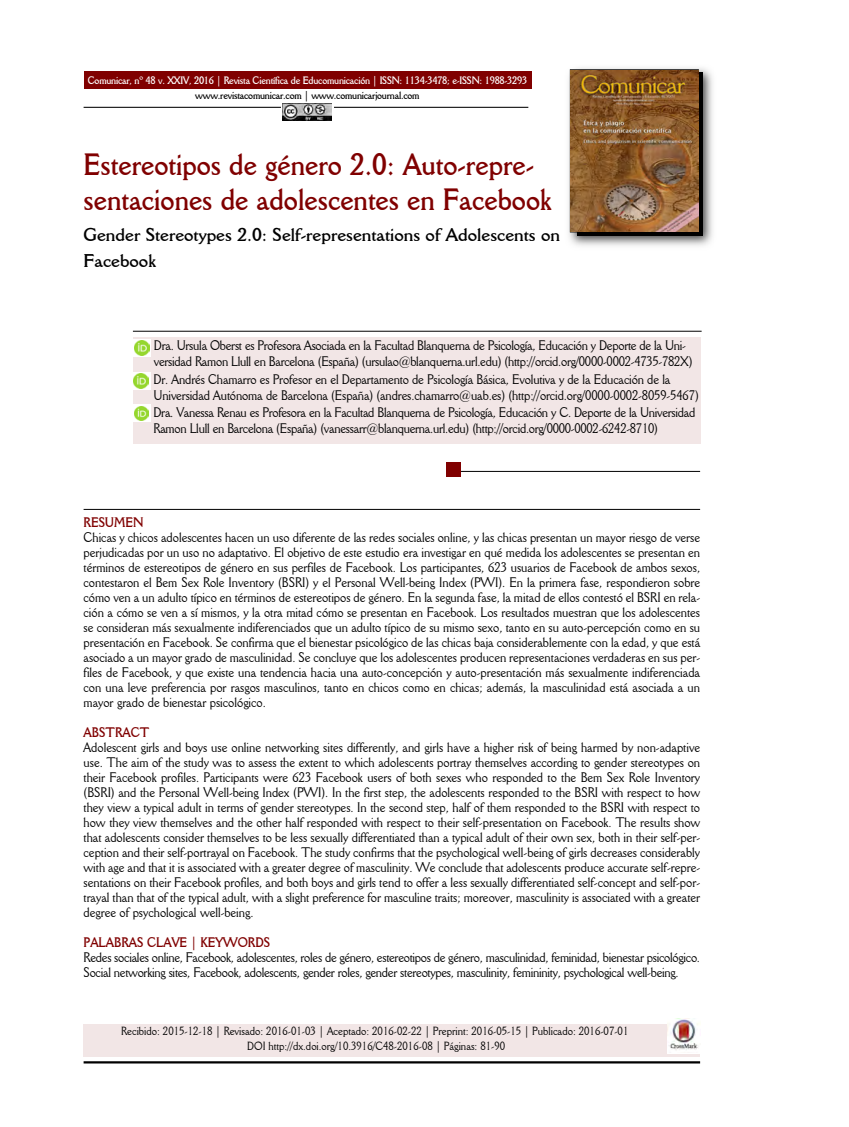
<style>
.page{position:relative;width:849px;height:1127px;background:#fff}
.page>*{position:absolute;margin:0;border:0;box-sizing:border-box;transform-origin:0 0}
.t1{font:700 30px/34.5px "Della Robbia BT";color:#800000;scale:.9 1}
.t2{font:700 18px/26px "Della Robbia BT";color:#000}
.t3{font:13.5px/15px "Della Robbia BT";letter-spacing:-.02em;color:#000;scale:.9 1}
.t4{font:700 13.5px "Della Robbia BT";color:#800000;scale:.9 1}
.t5{font:11.55px/15px "Della Robbia BT";color:#000;text-align:center;scale:.9 1}
.t6{font:700 10.5px "Della Robbia BT";letter-spacing:-.02em;color:#fff;scale:.9 1}
.t7{font:700 10.5px "Della Robbia BT";letter-spacing:-.02em;color:#000;scale:.9 1}
</style>
<div class="page">
<svg style="left:83px;top:106px;width:446px;height:2px"></svg>
<div style="left:84px;top:71px;width:448px;height:17px;background:#800000"></div>
<div style="left:133px;top:337px;width:567px;height:107px;background:#f2e6e6"></div>
<div style="left:84px;top:1024px;width:616px;height:33px;background:#f2e6e6"></div>
<img style="left:568px;top:68px;width:145px;height:178px">
<img style="left:577px;top:73px;width:125px;height:163px">
<img style="left:571px;top:70px;width:127px;height:162px">
<svg style="left:132px;top:330px;width:570px;height:2px"></svg>
<svg style="left:83px;top:508px;width:618px;height:2px"></svg>
<svg style="left:461px;top:470px;width:240px;height:2px"></svg>
<div style="left:668px;top:1018px;width:32px;height:35px;background:#fff"></div>
<img style="left:668px;top:1018px;width:32px;height:32px">
<hr style="left:84px;top:1061px;width:616px;height:2px;background:#000">
<div style="left:446px;top:463px;width:15px;height:14px;background:#800000"></div>
<svg style="left:133px;top:339px;width:18px;height:17px"></svg>
<img style="left:134px;top:340px;width:15px;height:15px">
<div style="left:281px;top:103px;width:53px;height:18px;background:#fff"></div>
<img style="left:282px;top:103px;width:50px;height:18px">
<svg style="left:133px;top:372px;width:17px;height:17px"></svg>
<img style="left:134px;top:373px;width:15px;height:15px">
<div style="left:133px;top:404px;width:18px;height:18px;background:#fff"></div>
<img style="left:134px;top:406px;width:15px;height:15px">
<p class="t6" style="left:88px;top:74px;width:490px">Comunicar, nº 48 v. XXIV, 2016 | Revista Científica de Educomunicación | ISSN: 1134-3478; e-ISSN: 1988-3293</p>
<p class="t7" style="left:195px;top:88px;width:251px">www.revistacomunicar.com | www.comunicarjournal.com</p>
<h1 class="t1" style="left:84px;top:147px;width:522px">Estereotipos de género 2.0: Auto-repre&shy;sentaciones de adolescentes en Facebook</h1>
<h2 class="t2" style="left:84px;top:222px;width:478px">Gender Stereotypes 2.0: Self-representations of Adolescents on<br>Facebook</h2>
<p class="t3" style="left:154px;top:337px;width:600px;line-height:15.8px">Dra. Ursula Oberst es Profesora Asociada en la Facultad Blanquerna de Psicología, Educación y Deporte de la Uni - versidad Ramon Llull en Barcelona (España) (ursulao@blanquerna.url.edu) (http://orcid.org/0000-0002-4735-782X)</p>
<p class="t3" style="left:153px;top:371px;width:607px;line-height:15.8px">Dr. Andrés Chamarro es Profesor en el Departamento de Psicología Básica, Evolutiva y de la Educación de la<br>Universidad Autónoma de Barcelona (España) (andres.chamarro@uab.es) (http://orcid.org/0000-0002-8059-5467)</p>
<p class="t3" style="left:154px;top:405px;width:604px;line-height:15.8px">Dra. Vanessa Renau es Profesora en la Facultad Blanquerna de Psicología, Educación y C. Deporte de la Uni versidad<br>Ramon Llull en Barcelona (España) (vanessarr@blanquerna.url.edu) (http://orcid.org/0000-0002-6242-8710)</p>
<p class="t4" style="left:84px;top:514px;width:68px">RESUMEN</p>
<p class="t3" style="left:84px;top:530px;width:687px;text-align:justify">Chicas y chicos adolescentes hacen un uso diferente de las redes sociales online, y las chicas presentan un mayor riesgo de verse perjudicadas por un uso no adaptativo. El objetivo de este estudio era investigar en qué medida los adolescentes se presentan en términos de estereotipos de género en sus perfiles de Facebook. Los participantes, 623 usuarios de Facebook de ambos sexos, contestaron el Bem Sex Role Inventory (BSRI) y el Personal Well-being Index (PWI). En la primera fase, respondieron sobre cómo ven a un adulto típico en términos de estereotipos de género. En la segunda fase, la mitad de ellos contestó el BSRI en rela&shy;ción a cómo se ven a sí mismos, y la otra mitad cómo se presentan en Facebook. Los resultados muestran que los adolescentes se consideran más sexualmente indiferenciados que un adulto típico de su mismo sexo, tanto en su auto-percepción como en su presentación en Facebook. Se confirma que el bienestar psicológico de las chicas baja considerablemente con la edad, y que está asociado a un mayor grado de masculinidad. Se concluye que los adolescentes producen representaciones verdaderas en sus per&shy;files de Facebook, y que existe una tendencia hacia una auto-concepción y auto-presentación más sexualmente indiferenciada con una leve preferencia por rasgos masculinos, tanto en chicos como en chicas; además, la masculinidad está asociada a un mayor grado de bienestar psicológico.</p>
<p class="t4" style="left:84px;top:724px;width:75px">ABSTRACT</p>
<p class="t3" style="left:84px;top:740px;width:687px;text-align:justify">Adolescent girls and boys use online networking sites differently, and girls have a higher risk of being harmed by non-adaptive use. The aim of the study was to assess the extent to which adolescents portray themselves according to gender stereotypes on their Facebook profiles. Participants were 623 Facebook users of both sexes who responded to the Bem Sex Role Inventory (BSRI) and the Personal Well-being Index (PWI). In the first step, the adolescents responded to the BSRI with respect to how they view a typical adult in terms of gender stereotypes. In the second step, half of them responded to the BSRI with respect to how they view themselves and the other half responded with respect to their self-presentation on Facebook. The results show that adolescents consider themselves to be less sexually differentiated than a typical adult of their own sex, both in their self-per&shy;ception and their self-portrayal on Facebook. The study confirms that the psychological well-being of girls decreases considerably with age and that it is associated with a greater degree of masculinity. We conclude that adolescents produce accurate self-repre&shy;sentations on their Facebook profiles, and both boys and girls tend to offer a less sexually differentiated self-concept and self-por&shy;trayal than that of the typical adult, with a slight preference for masculine traits; moreover, masculinity is associated with a greater degree of psychological well-being.</p>
<p class="t4" style="left:84px;top:934px;width:209px">PALABRAS CLAVE | KEYWORDS</p>
<p class="t3" style="left:84px;top:950px;width:687px">Redes sociales online, Facebook, adolescentes, roles de género, estereotipos de género, masculinidad, feminidad, bienestar psicológico.<br>Social networking sites, Facebook, adolescents, gender roles, gender stereotypes, masculinity, femininity, psychological well-being.</p>
<p class="t5" style="left:121px;top:1023px;width:565px">Recibido: 2015-12-18 | Revisado: 2016-01-03 | Aceptado: 2016-02-22 | Preprint: 2016-05-15 | Publicado: 2016-07-01<br>DOI http://dx.doi.org/10.3916/C48-2016-08 | Páginas: 81-90</p>
</div>
